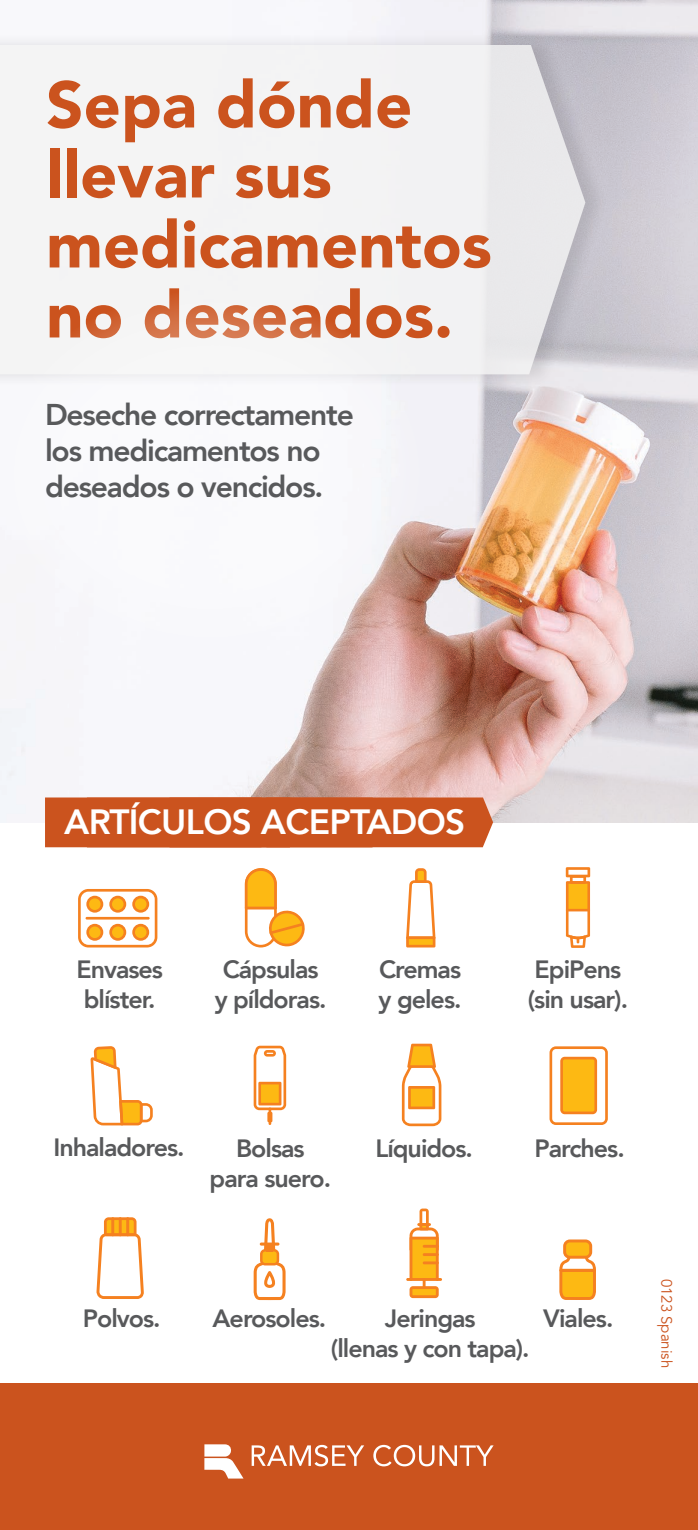
<style>
.page{position:relative;width:698px;height:1530px;background:#fff}
.page>*{position:absolute;margin:0;border:0;box-sizing:border-box;transform-origin:0 0}
.t1{font:900 65px/70px "Avenir";color:#cb531e}
.t2{font:800 35px "Avenir";letter-spacing:-.02em;color:#fff}
.t3{font:800 30px/36px "Avenir";letter-spacing:-.04em;color:#58595b}
.t4{font:800 25px/30px "Avenir";letter-spacing:-.04em;color:#58595b}
.t5{font:15px "Avenir";color:#cb531e}
</style>
<div class="page">
<img style="left:0;top:0;width:698px;height:823px">
<div style="left:0;top:32px;width:609px;height:356px;background:#231f20;opacity:.15"></div>
<svg style="left:0;top:45px;width:585px;height:329px;fill:#f3f3f4"></svg>
<div style="left:0;top:1384px;width:698px;height:146px;background:#cb531e"></div>
<div style="left:45px;top:798px;width:448px;height:49px;background:#cb531e"></div>
<svg style="left:204px;top:1444px;width:39px;height:35px"></svg>
<svg style="left:251px;top:1445px;width:113px;height:21px"></svg>
<svg style="left:373px;top:1445px;width:120px;height:21px"></svg>
<svg style="left:253px;top:1046px;width:33px;height:67px"></svg>
<div style="left:267px;top:1112px;width:5px;height:10px;background:#f58120"></div>
<svg style="left:549px;top:1046px;width:58px;height:79px"></svg>
<svg style="left:406px;top:868px;width:29px;height:80px"></svg>
<svg style="left:90px;top:1046px;width:63px;height:79px"></svg>
<svg style="left:78px;top:889px;width:79px;height:59px"></svg>
<hr style="left:86px;top:917px;width:64px;height:3px;background:#f58120">
<svg style="left:245px;top:868px;width:60px;height:80px"></svg>
<svg style="left:402px;top:1044px;width:39px;height:82px"></svg>
<svg style="left:96px;top:1217px;width:48px;height:82px"></svg>
<svg style="left:559px;top:1240px;width:37px;height:60px"></svg>
<svg style="left:253px;top:1218px;width:32px;height:82px"></svg>
<svg style="left:565px;top:867px;width:25px;height:81px"></svg>
<svg style="left:406px;top:1209px;width:36px;height:89px"></svg>
<hr style="left:417px;top:1223px;width:14px;height:3px;background:#f58120">
<svg style="left:0;top:290px;width:430px;height:365px"></svg>
<p class="t1" style="left:46px;top:68px;width:447px">Sepa dónde llevar sus medicamentos no deseados.</p>
<p class="t3" style="left:45px;top:397px;width:310px">Deseche correctamente los medicamentos no deseados o vencidos.</p>
<p class="t2" style="left:64px;top:795px;width:402px">ARTÍCULOS ACEPTADOS</p>
<p class="t4" style="left:76px;top:954px;width:88px">Envases</p>
<p class="t4" style="left:84px;top:984px;width:73px">blíster.</p>
<p class="t4" style="left:223px;top:954px;width:97px">Cápsulas</p>
<p class="t4" style="left:215px;top:984px;width:113px">y píldoras.</p>
<p class="t4" style="left:379px;top:954px;width:84px">Cremas</p>
<p class="t4" style="left:378px;top:984px;width:84px">y geles.</p>
<p class="t4" style="left:528px;top:954px;width:102px">EpiPens (sin usar).</p>
<p class="t4" style="left:53px;top:1132px;width:133px">Inhaladores.</p>
<p class="t4" style="left:236px;top:1133px;width:70px">Bolsas</p>
<p class="t4" style="left:210px;top:1163px;width:123px">para suero.</p>
<p class="t4" style="left:375px;top:1133px;width:99px">Líquidos.</p>
<p class="t4" style="left:534px;top:1133px;width:92px">Parches.</p>
<p class="t4" style="left:83px;top:1304px;width:79px">Polvos.</p>
<p class="t4" style="left:212px;top:1304px;width:115px">Aerosoles.</p>
<p class="t4" style="left:543px;top:1304px;width:72px">Viales.</p>
<p class="t4" style="left:385px;top:1304px;width:92px">Jeringas</p>
<p class="t4" style="left:331px;top:1334px;width:200px">(llenas y con tapa).</p>
<p class="t5" style="left:675px;top:1279px;width:91px;rotate:90deg">0123 Spanish</p>
</div>
